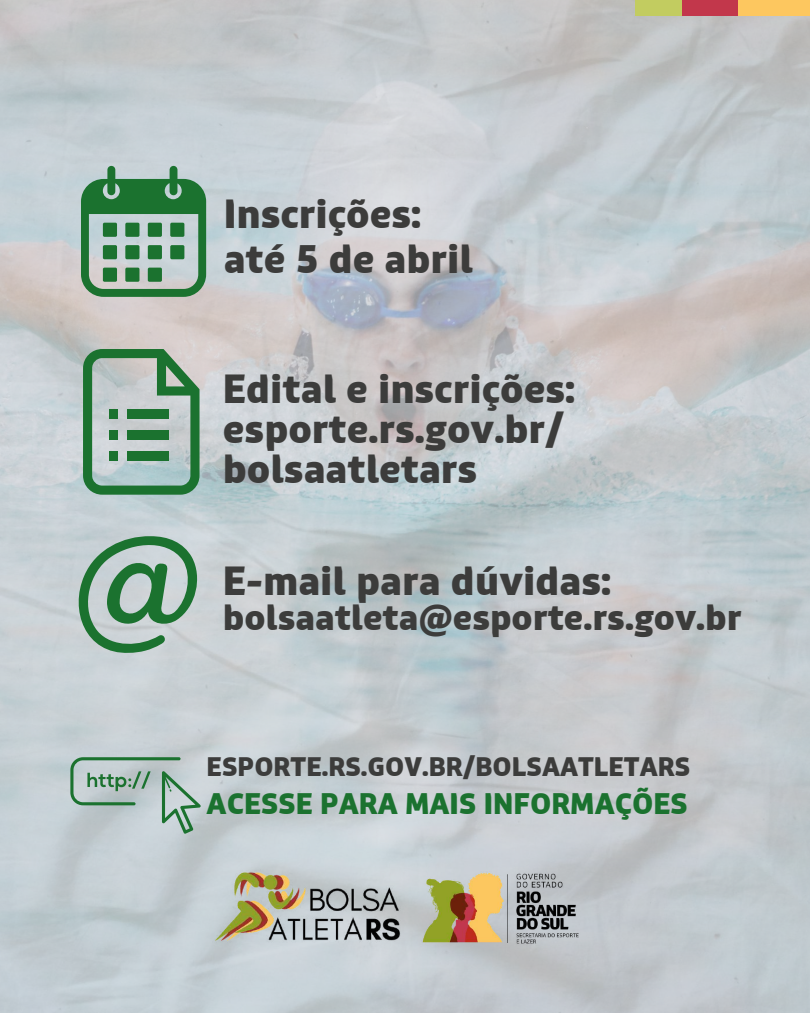
<style>
.page{position:relative;width:810px;height:1013px;background:#fff}
.page>*{position:absolute;margin:0;border:0;box-sizing:border-box;transform-origin:0 0}
.t1{font:900 38.8px/39.8px "Lembra";color:#3c3c3b}
.t2{font:900 34.8px "Lembra";color:#3c3c3b}
.t3{font:900 28.4px "Lembra";color:#1b722f}
.t4{font:900 25.6px "Lembra";color:#3c3c3b}
</style>
<div class="page">
<img style="left:0;top:0;width:810px;height:1012px">
<svg style="left:70px;top:757px;width:131px;height:76px;background:#a8bdb6"></svg>
<div style="left:737px;top:0;width:73px;height:11px;background:#fdc75f"></div>
<div style="left:681px;top:0;width:57px;height:11px;background:#c2374b"></div>
<div style="left:636px;top:0;width:46px;height:11px;background:#c2cc60"></div>
<svg style="left:83px;top:349px;width:117px;height:145px;background:#92b19f"></svg>
<div style="left:127px;top:409px;width:42px;height:10px;background:#1b722f"></div>
<div style="left:127px;top:430px;width:42px;height:10px;background:#1b722f"></div>
<div style="left:127px;top:451px;width:42px;height:10px;background:#1b722f"></div>
<div style="left:109px;top:409px;width:9px;height:10px;background:#1b722f"></div>
<div style="left:109px;top:430px;width:9px;height:10px;background:#1b722f"></div>
<div style="left:109px;top:451px;width:9px;height:10px;background:#1b722f"></div>
<svg style="left:81px;top:166px;width:125px;height:131px;background:#7da78c"></svg>
<div style="left:103px;top:223px;width:14px;height:14px;background:#1b722f;border-radius:2px"></div>
<div style="left:103px;top:245px;width:14px;height:14px;background:#1b722f;border-radius:2px"></div>
<div style="left:103px;top:267px;width:14px;height:15px;background:#1b722f;border-radius:2px"></div>
<div style="left:125px;top:223px;width:14px;height:14px;background:#1b722f;border-radius:2px"></div>
<div style="left:125px;top:245px;width:14px;height:14px;background:#1b722f;border-radius:2px"></div>
<div style="left:125px;top:267px;width:14px;height:15px;background:#1b722f;border-radius:2px"></div>
<div style="left:148px;top:223px;width:14px;height:14px;background:#1b722f;border-radius:2px"></div>
<div style="left:148px;top:245px;width:14px;height:14px;background:#1b722f;border-radius:2px"></div>
<div style="left:148px;top:267px;width:14px;height:15px;background:#1b722f;border-radius:2px"></div>
<div style="left:170px;top:223px;width:14px;height:14px;background:#1b722f;border-radius:2px"></div>
<div style="left:170px;top:245px;width:14px;height:14px;background:#1b722f;border-radius:2px"></div>
<svg style="left:69px;top:536px;width:134px;height:118px;background:#93b3a1"></svg>
<div style="left:737px;top:1px;width:73px;height:15px;background:#fdc75f"></div>
<div style="left:681px;top:1px;width:57px;height:15px;background:#c2374b"></div>
<div style="left:636px;top:1px;width:46px;height:15px;background:#c2cc60"></div>
<img style="left:416px;top:856px;width:182px;height:102px">
<img style="left:212px;top:835px;width:204px;height:144px">
<p class="t1" style="left:224px;top:190px;width:251px;line-height:44.9px">Inscrições: até 5 de abril</p>
<p class="t1" style="left:223px;top:368px;width:354px">Edital e inscrições: esporte.rs.gov.br/ bolsaatletars</p>
<p class="t1" style="left:223px;top:559px;width:390px">E-mail para dúvidas:</p>
<p class="t2" style="left:223px;top:595px;width:520px">bolsaatleta@esporte.rs.gov.br</p>
<p class="t4" style="left:207px;top:750px;width:485px">ESPORTE.RS.GOV.BR/BOLSAATLETARS</p>
<p class="t3" style="left:207px;top:786px;width:483px">ACESSE PARA MAIS INFORMAÇÕES</p>
</div>
